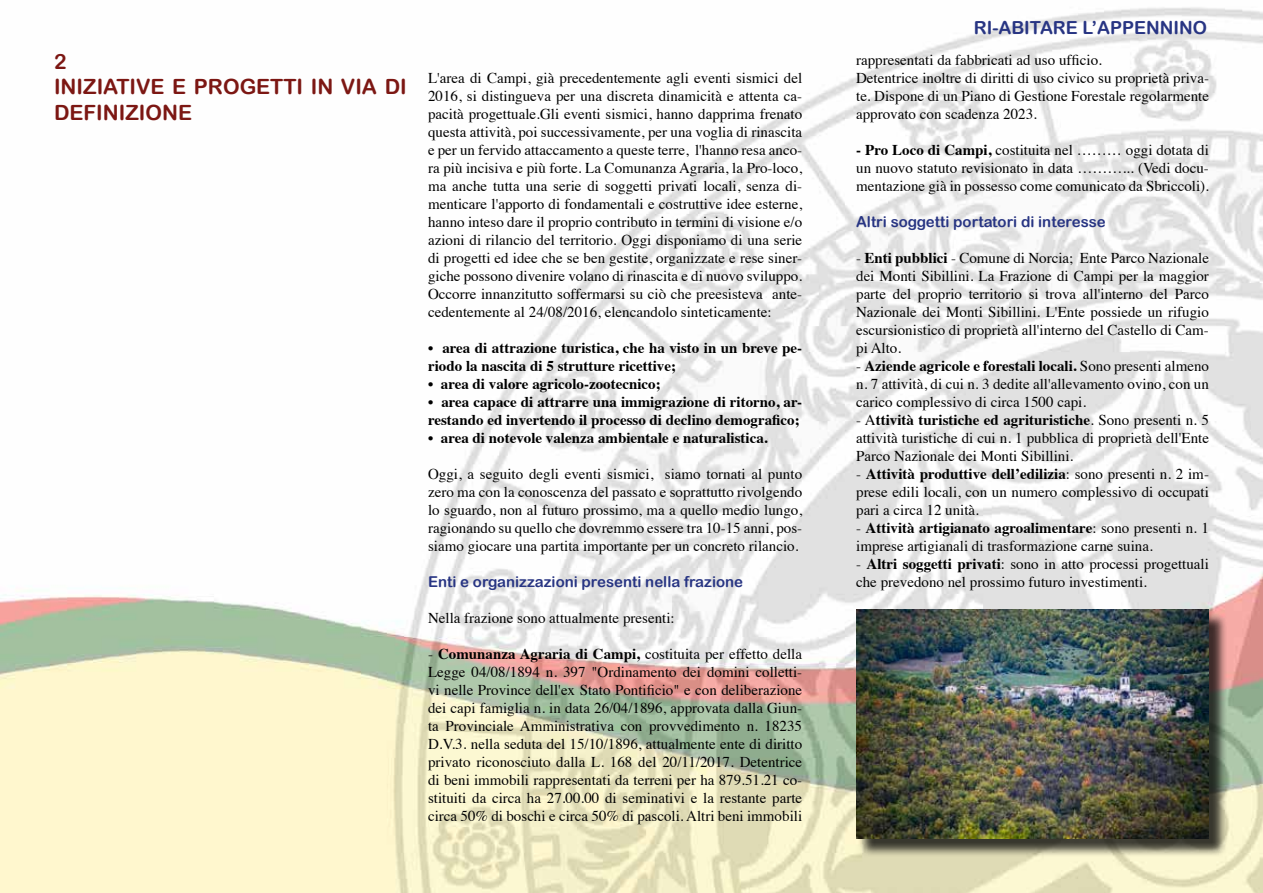
<style>
.page{position:relative;width:1263px;height:893px;background:#fff}
.page>*{position:absolute;margin:0;border:0;box-sizing:border-box;transform-origin:0 0}
.t1{font:21px/25.2px "Arial Rounded MT Bold";color:#7c1713}
.t2{font:18px "Arial Rounded MT Bold";color:#283583}
.t3{font:15px/18px "Times";color:#000;text-align:justify}
.t4{font:700 15px/18px "Times";color:#000}
.t5{font:15px "Arial Rounded MT Bold";color:#283583}
.s1{font-weight:700}
</style>
<div class="page">
<img style="left:0;top:7px;width:1263px;height:886px">
<div style="left:858px;top:612px;width:370px;height:245px;background:#000;opacity:.75"></div>
<img style="left:856px;top:609px;width:353px;height:230px">
<h1 class="t1" style="left:54px;top:49px;width:354px">2<br>INIZIATIVE E PROGETTI IN VIA DI<br>DEFINIZIONE</h1>
<p class="t3" style="left:428px;top:68px;width:376px">L'area di Campi, già precedentemente agli eventi sismici del 2016, si distingueva per una discreta dinamicità e attenta ca&shy;pacità progettuale.Gli eventi sismici, hanno dapprima frenato questa attività, poi successivamente, per una voglia di rinascita e per un fervido attaccamento a queste terre, l'hanno resa anco&shy;ra più incisiva e più forte. La Comunanza Agraria, la Pro-loco, ma anche tutta una serie di soggetti privati locali, senza di&shy;menticare l'apporto di fondamentali e costruttive idee esterne, hanno inteso dare il proprio contributo in termini di visione e/o azioni di rilancio del territorio. Oggi disponiamo di una serie di progetti ed idee che se ben gestite, organizzate e rese siner&shy;giche possono divenire volano di rinascita e di nuovo sviluppo.<br>Occorre innanzitutto soffermarsi su ciò che preesisteva ante&shy;cedentemente al 24/08/2016, elencandolo sinteticamente:</p>
<p class="t4" style="left:428px;top:338px;width:376px">• area di attrazione turistica, che ha visto in un breve pe&shy;riodo la nascita di 5 strutture ricettive;</p>
<p class="t4" style="left:428px;top:374px;width:234px">• area di valore agricolo-zootecnico;</p>
<p class="t4" style="left:428px;top:392px;width:376px">• area capace di attrarre una immigrazione di ritorno, ar&shy;restando ed invertendo il processo di declino demografico;</p>
<p class="t4" style="left:428px;top:428px;width:341px">• area di notevole valenza ambientale e naturalistica.</p>
<p class="t3" style="left:428px;top:464px;width:376px">Oggi, a seguito degli eventi sismici, siamo tornati al punto zero ma con la conoscenza del passato e soprattutto rivolgendo lo sguardo, non al futuro prossimo, ma a quello medio lungo, ragionando su quello che dovremmo essere tra 10-15 anni, pos&shy;siamo giocare una partita importante per un concreto rilancio.</p>
<p class="t5" style="left:428px;top:573px;width:316px">Enti e organizzazioni presenti nella frazione</p>
<p class="t3" style="left:428px;top:608px;width:248px">Nella frazione sono attualmente presenti:</p>
<p class="t3" style="left:428px;top:644px;width:376px">- <span class="s1">Comunanza Agraria di Campi,</span> costituita per effetto della Legge 04/08/1894 n. 397 "Ordinamento dei domini colletti&shy;vi nelle Province dell'ex Stato Pontificio" e con deliberazione dei capi famiglia n. in data 26/04/1896, approvata dalla Giun&shy;ta Provinciale Amministrativa con provvedimento n. 18235<br>D.V.3. nella seduta del 15/10/1896, attualmente ente di diritto privato riconosciuto dalla L. 168 del 20/11/2017. Detentrice di beni immobili rappresentati da terreni per ha 879.51.21 co&shy;stituiti da circa ha 27.00.00 di seminativi e la restante parte circa 50% di boschi e circa 50% di pascoli. Altri beni immobili</p>
<p class="t2" style="left:974px;top:17px;width:235px">RI-ABITARE L’APPENNINO</p>
<p class="t3" style="left:856px;top:50px;width:354px;text-align:left">rappresentati da fabbricati ad uso ufficio.<br>Detentrice inoltre di diritti di uso civico su proprietà priva&shy;te. Dispone di un Piano di Gestione Forestale regolarmente approvato con scadenza 2023.</p>
<p class="t3" style="left:856px;top:140px;width:354px"><span class="s1">- Pro Loco di Campi,</span> costituita nel ……… oggi dotata di un nuovo statuto revisionato in data ………... (Vedi docu&shy;mentazione già in possesso come comunicato da Sbriccoli).</p>
<p class="t5" style="left:856px;top:213px;width:251px">Altri soggetti portatori di interesse</p>
<p class="t3" style="left:856px;top:248px;width:354px">- <span class="s1">Enti pubblici</span> - Comune di Norcia; Ente Parco Nazionale dei Monti Sibillini. La Frazione di Campi per la maggior parte del proprio territorio si trova all'interno del Parco Nazionale dei Monti Sibillini. L'Ente possiede un rifugio escursionistico di proprietà all'interno del Castello di Cam&shy;pi Alto.</p>
<p class="t3" style="left:856px;top:356px;width:354px">- <span class="s1">Aziende agricole e forestali locali.</span> Sono presenti almeno n. 7 attività, di cui n. 3 dedite all'allevamento ovino, con un carico complessivo di circa 1500 capi.</p>
<p class="t3" style="left:856px;top:410px;width:354px">- A<span class="s1">ttività turistiche ed agrituristiche</span>. Sono presenti n. 5 attività turistiche di cui n. 1 pubblica di proprietà dell'Ente Parco Nazionale dei Monti Sibillini.</p>
<p class="t3" style="left:856px;top:464px;width:354px">- <span class="s1">Attività produttive dell’edilizia</span>: sono presenti n. 2 im&shy;prese edili locali, con un numero complessivo di occupati pari a circa 12 unità.</p>
<p class="t3" style="left:856px;top:518px;width:354px">- <span class="s1">Attività artigianato agroalimentare</span>: sono presenti n. 1 imprese artigianali di trasformazione carne suina.</p>
<p class="t3" style="left:856px;top:554px;width:354px">- <span class="s1">Altri soggetti privati</span>: sono in atto processi progettuali che prevedono nel prossimo futuro investimenti.</p>
</div>
